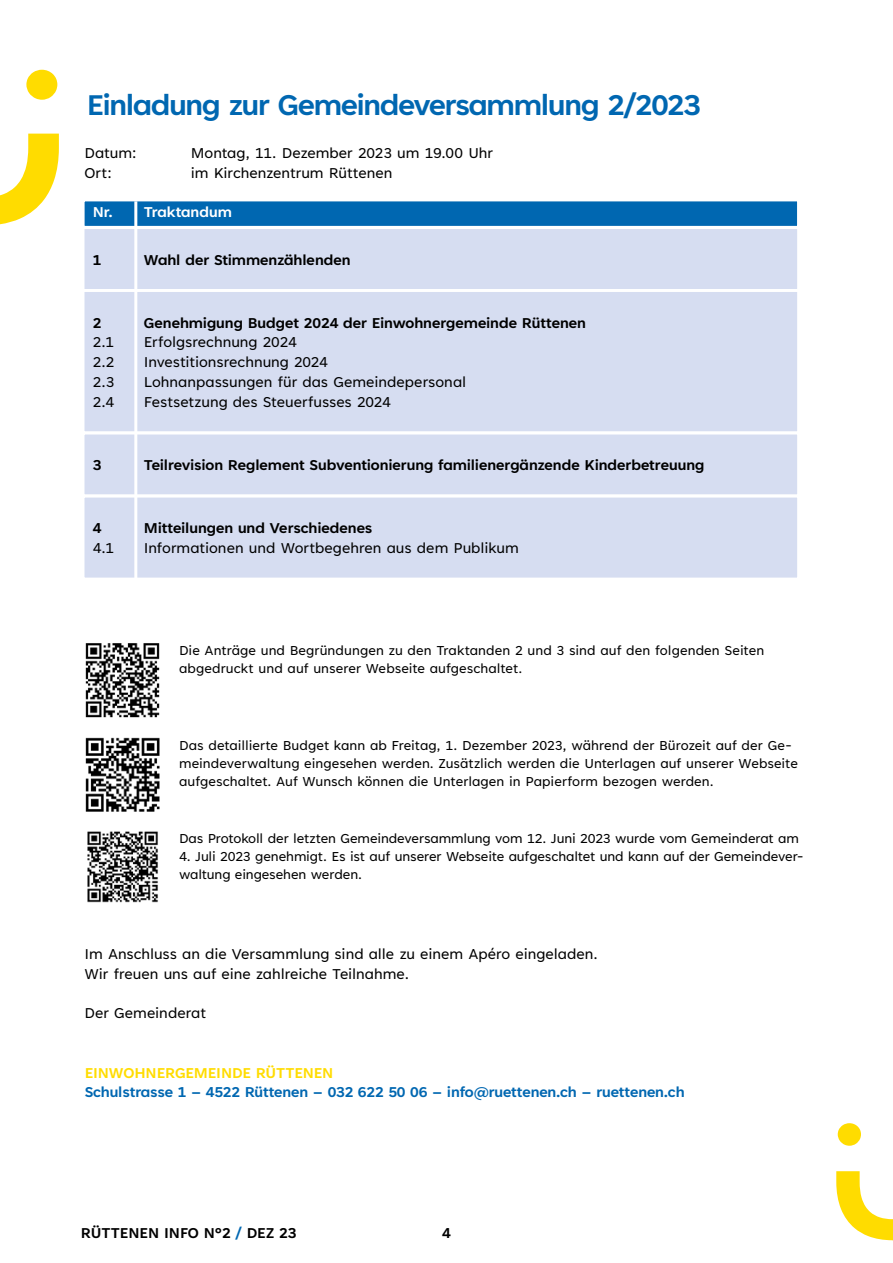
<style>
.page{position:relative;width:893px;height:1263px;background:#fff}
.page>*{position:absolute;margin:0;border:0;box-sizing:border-box;transform-origin:0 0}
.t1{font:700 33px "Tenorite";letter-spacing:-.03em;color:#0067b1}
.t2{font:16.5px/19.8px "Tenorite";color:#000}
.t3{font:700 16.5px "Tenorite";color:#000}
.t4{font:700 16.5px "Tenorite";letter-spacing:-.005em;color:#0067b1}
.t5{font:700 16.5px "Tenorite";letter-spacing:-.005em;color:#ffdc00}
.t6{font:700 16.5px "Tenorite";color:#fff}
.t7{font:15px/18px "Tenorite";color:#000}
.s1{color:#0067b1}
</style>
<div class="page">
<svg style="left:0;top:70px;width:59px;height:155px"></svg>
<svg style="left:836px;top:1123px;width:57px;height:117px"></svg>
<svg style="left:84px;top:201px;width:714px;height:25px;background:#066ab2"></svg>
<div style="left:81px;top:289px;width:719px;height:145px;background:#d6ddf1;border:3px solid #fff"></div>
<div style="left:81px;top:431px;width:719px;height:66px;background:#d6ddf1;border:3px solid #fff"></div>
<div style="left:81px;top:495px;width:719px;height:86px;background:#d6ddf1;border:3px solid #fff"></div>
<div style="left:81px;top:226px;width:719px;height:66px;background:#d6ddf1;border:3px solid #fff"></div>
<hr style="left:134px;top:201px;width:3px;height:380px;background:#fff">
<img style="left:85px;top:643px;width:75px;height:169px">
<img style="left:87px;top:831px;width:71px;height:72px">
<h1 class="t1" style="left:87px;top:87px;width:615px">Einladung zur Gemeindeversammlung 2/2023</h1>
<p class="t2" style="left:84px;top:144px;width:54px">Datum:</p>
<p class="t2" style="left:191px;top:144px;width:304px">Montag, 11. Dezember 2023 um 19.00 Uhr</p>
<p class="t2" style="left:84px;top:164px;width:29px">Ort:</p>
<p class="t2" style="left:191px;top:164px;width:203px">im Kirchenzentrum Rüttenen</p>
<p class="t6" style="left:93px;top:203px;width:22px">Nr.</p>
<p class="t3" style="left:93px;top:251px;width:10px">1</p>
<p class="t6" style="left:144px;top:203px;width:89px">Traktandum</p>
<p class="t3" style="left:144px;top:251px;width:208px">Wahl der Stimmenzählenden</p>
<p class="t3" style="left:93px;top:314px;width:10px">2</p>
<p class="t2" style="left:93px;top:333px;width:23px;text-align:justify">2.1<br>2.2<br>2.3<br>2.4</p>
<p class="t3" style="left:144px;top:314px;width:444px">Genehmigung Budget 2024 der Einwohnergemeinde Rüttenen</p>
<p class="t2" style="left:144px;top:333px;width:324px">Erfolgsrechnung 2024<br>Investitionsrechnung 2024<br>Lohnanpassungen für das Gemeindepersonal<br>Festsetzung des Steuerfusses 2024</p>
<p class="t3" style="left:93px;top:456px;width:10px">3</p>
<p class="t3" style="left:144px;top:456px;width:562px">Teilrevision Reglement Subventionierung familienergänzende Kinderbetreuung</p>
<p class="t3" style="left:93px;top:520px;width:10px">4</p>
<p class="t2" style="left:93px;top:539px;width:23px">4.1</p>
<p class="t3" style="left:144px;top:520px;width:230px">Mitteilungen und Verschiedenes</p>
<p class="t2" style="left:144px;top:539px;width:376px">Informationen und Wortbegehren aus dem Publikum</p>
<p class="t7" style="left:179px;top:642px;width:587px">Die Anträge und Begründungen zu den Traktanden 2 und 3 sind auf den folgenden Seiten abgedruckt und auf unserer Webseite aufgeschaltet.</p>
<p class="t7" style="left:179px;top:738px;width:620px">Das detaillierte Budget kann ab Freitag, 1. Dezember 2023, während der Bürozeit auf der Ge&shy;meindeverwaltung eingesehen werden. Zusätzlich werden die Unterlagen auf unserer Webseite aufgeschaltet. Auf Wunsch können die Unterlagen in Papierform bezogen werden.</p>
<p class="t7" style="left:179px;top:830px;width:621px">Das Protokoll der letzten Gemeindeversammlung vom 12. Juni 2023 wurde vom Gemeinderat am</p>
<p class="t7" style="left:179px;top:848px;width:626px">4. Juli 2023 genehmigt. Es ist auf unserer Webseite aufgeschaltet und kann auf der Gemeindever&shy;waltung eingesehen werden.</p>
<p class="t2" style="left:85px;top:945px;width:515px">Im Anschluss an die Versammlung sind alle zu einem Apéro eingeladen.<br>Wir freuen uns auf eine zahlreiche Teilnahme.</p>
<p class="t2" style="left:85px;top:1004px;width:123px">Der Gemeinderat</p>
<p class="t5" style="left:85px;top:1064px;width:250px">EINWOHNERGEMEINDE RÜTTENEN</p>
<p class="t4" style="left:85px;top:1084px;width:601px">Schulstrasse 1 – 4522 Rüttenen – 032 622 50 06 – info@ruettenen.ch – ruettenen.ch</p>
<p class="t3" style="left:81px;top:1224px;width:217px">RÜTTENEN INFO N°2 <span class="s1">/</span> DEZ 23</p>
<p class="t3" style="left:442px;top:1224px;width:10px">4</p>
</div>
